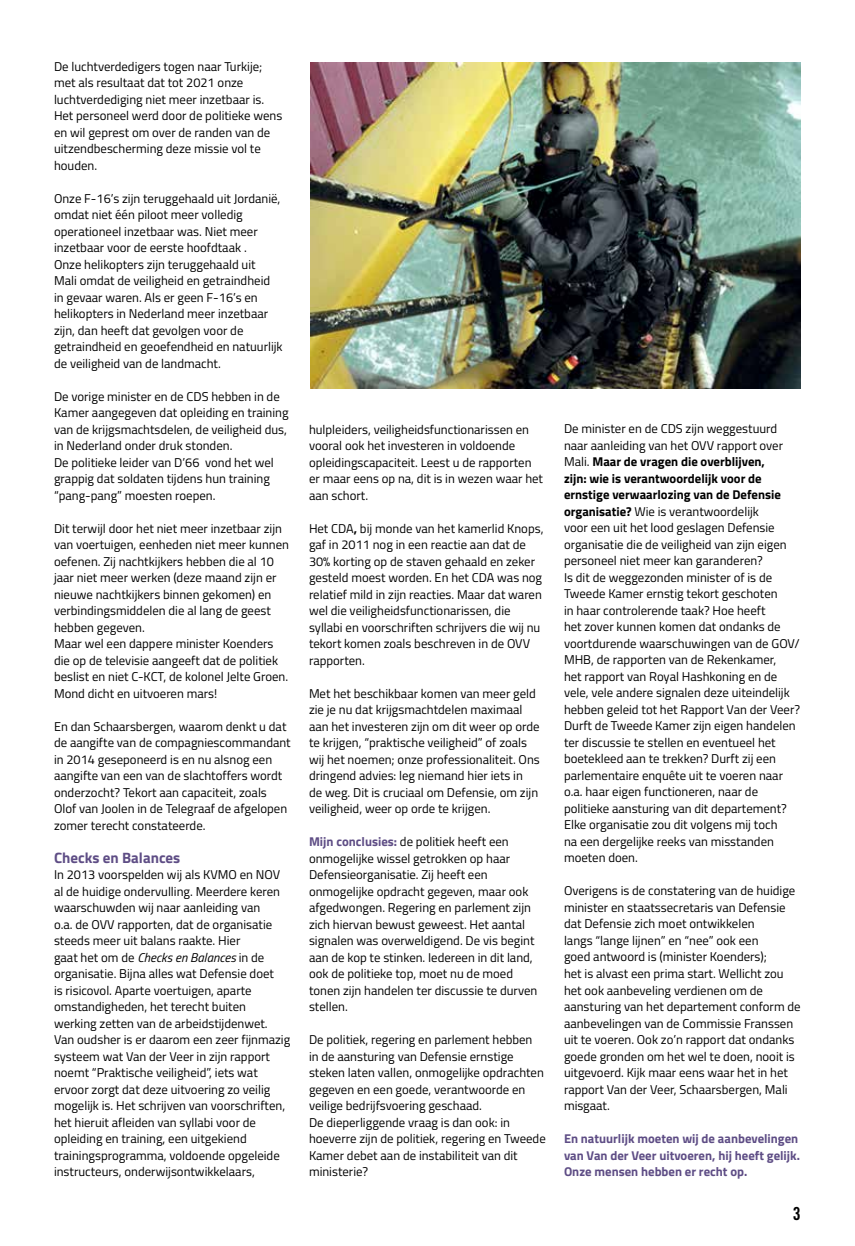
<style>
.page{position:relative;width:855px;height:1246px;background:#fff}
.page>*{position:absolute;margin:0;border:0;box-sizing:border-box;transform-origin:0 0}
.t1{font:18px "Trade Gothic Bold Cond Twenty";color:#000}
.t2{font:700 15px "Titillium Web";color:#5e4d85}
.t3{font:12.75px/16.5px "Titillium Web";color:#000}
.t4{font:700 12.75px/16.5px "Titillium Web";color:#5e4d85}
.s1{font-style:italic}
.s2{font-weight:700}
.s3{font-weight:700;color:#5e4d85}
</style>
<div class="page">
<img style="left:310px;top:62px;width:491px;height:326px">
<p class="t3" style="left:54px;top:57px;width:230px">De luchtverdedigers togen naar Turkije; met als resultaat dat tot 2021 onze luchtverdediging niet meer inzetbaar is.<br>Het personeel werd door de politieke wens en wil geprest om over de randen van de uitzendbescherming deze missie vol te houden.</p>
<p class="t3" style="left:54px;top:189px;width:230px">Onze F-16’s zijn teruggehaald uit Jordanië, omdat niet één piloot meer volledig operationeel inzetbaar was. Niet meer inzetbaar voor de eerste hoofdtaak .<br>Onze helikopters zijn teruggehaald uit<br>Mali omdat de veiligheid en getraindheid in gevaar waren. Als er geen F-16’s en helikopters in Nederland meer inzetbaar zijn, dan heeft dat gevolgen voor de getraindheid en geoefendheid en natuurlijk de veiligheid van de landmacht.</p>
<p class="t3" style="left:54px;top:387px;width:236px">De vorige minister en de CDS hebben in de Kamer aangegeven dat opleiding en training van de krijgsmachtsdelen, de veiligheid dus, in Nederland onder druk stonden.<br>De politieke leider van D’66 vond het wel grappig dat soldaten tijdens hun training “pang-pang” moesten roepen.</p>
<p class="t3" style="left:54px;top:519px;width:236px">Dit terwijl door het niet meer inzetbaar zijn van voertuigen, eenheden niet meer kunnen oefenen. Zij nachtkijkers hebben die al 10 jaar niet meer werken (deze maand zijn er nieuwe nachtkijkers binnen gekomen) en verbindingsmiddelen die al lang de geest hebben gegeven.<br>Maar wel een dappere minister Koenders die op de televisie aangeeft dat de politiek beslist en niet C-KCT, de kolonel Jelte Groen.<br>Mond dicht en uitvoeren mars!</p>
<p class="t3" style="left:54px;top:717px;width:238px">En dan Schaarsbergen, waarom denkt u dat de aangifte van de compagniescommandant in 2014 geseponeerd is en nu alsnog een aangifte van een van de slachtoffers wordt onderzocht? Tekort aan capaciteit, zoals Olof van Joolen in de Telegraaf de afgelopen zomer terecht constateerde.</p>
<p class="t2" style="left:54px;top:846px;width:128px">Checks en Balances</p>
<p class="t3" style="left:54px;top:866px;width:238px">In 2013 voorspelden wij als KVMO en NOV al de huidige ondervulling. Meerdere keren waarschuwden wij naar aanleiding van<br>o.a. de OVV rapporten, dat de organisatie steeds meer uit balans raakte. Hier<br>gaat het om de <span class="s1">Checks en Balances</span> in de organisatie. Bijna alles wat Defensie doet<br>is risicovol. Aparte voertuigen, aparte omstandigheden, het terecht buiten werking zetten van de arbeidstijdenwet.<br>Van oudsher is er daarom een zeer fijnmazig systeem wat Van der Veer in zijn rapport noemt “Praktische veiligheid”, iets wat ervoor zorgt dat deze uitvoering zo veilig mogelijk is. Het schrijven van voorschriften, het hieruit afleiden van syllabi voor de opleiding en training, een uitgekiend trainingsprogramma, voldoende opgeleide instructeurs, onderwijsontwikkelaars,</p>
<p class="t3" style="left:309px;top:420px;width:236px">hulpleiders, veiligheidsfunctionarissen en vooral ook het investeren in voldoende opleidingscapaciteit. Leest u de rapporten er maar eens op na, dit is in wezen waar het aan schort.</p>
<p class="t3" style="left:309px;top:519px;width:236px">Het CDA<span class="s2">,</span> bij monde van het kamerlid Knops, gaf in 2011 nog in een reactie aan dat de 30% korting op de staven gehaald en zeker gesteld moest worden. En het CDA was nog relatief mild in zijn reacties. Maar dat waren wel die veiligheidsfunctionarissen, die syllabi en voorschriften schrijvers die wij nu tekort komen zoals beschreven in de OVV rapporten.</p>
<p class="t3" style="left:309px;top:684px;width:232px">Met het beschikbaar komen van meer geld zie je nu dat krijgsmachtdelen maximaal aan het investeren zijn om dit weer op orde te krijgen, “praktische veiligheid” of zoals wij het noemen; onze professionaliteit. Ons dringend advies: leg niemand hier iets in<br>de weg. Dit is cruciaal om Defensie, om zijn veiligheid, weer op orde te krijgen.</p>
<p class="t3" style="left:309px;top:833px;width:230px"><span class="s3">Mijn conclusies:</span> de politiek heeft een onmogelijke wissel getrokken op haar Defensieorganisatie. Zij heeft een onmogelijke opdracht gegeven, maar ook afgedwongen. Regering en parlement zijn zich hiervan bewust geweest. Het aantal signalen was overweldigend. De vis begint aan de kop te stinken. Iedereen in dit land, ook de politieke top, moet nu de moed tonen zijn handelen ter discussie te durven stellen.</p>
<p class="t3" style="left:309px;top:1031px;width:238px">De politiek, regering en parlement hebben<br>in de aansturing van Defensie ernstige steken laten vallen, onmogelijke opdrachten gegeven en een goede, verantwoorde en veilige bedrijfsvoering geschaad.<br>De dieperliggende vraag is dan ook: in hoeverre zijn de politiek, regering en Tweede Kamer debet aan de instabiliteit van dit ministerie?</p>
<p class="t3" style="left:564px;top:420px;width:238px">De minister en de CDS zijn weggestuurd naar aanleiding van het OVV rapport over Mali. <span class="s2">Maar de vragen die overblijven,<br>zijn: wie is verantwoordelijk voor de ernstige verwaarlozing van de Defensie organisatie?</span> Wie is verantwoordelijk<br>voor een uit het lood geslagen Defensie organisatie die de veiligheid van zijn eigen personeel niet meer kan garanderen?<br>Is dit de weggezonden minister of is de Tweede Kamer ernstig tekort geschoten<br>in haar controlerende taak? Hoe heeft<br>het zover kunnen komen dat ondanks de voortdurende waarschuwingen van de GOV/ MHB, de rapporten van de Rekenkamer,<br>het rapport van Royal Hashkoning en de vele, vele andere signalen deze uiteindelijk hebben geleid tot het Rapport Van der Veer?<br>Durft de Tweede Kamer zijn eigen handelen ter discussie te stellen en eventueel het boetekleed aan te trekken? Durft zij een parlementaire enquête uit te voeren naar o.a. haar eigen functioneren, naar de politieke aansturing van dit departement?<br>Elke organisatie zou dit volgens mij toch<br>na een dergelijke reeks van misstanden moeten doen.</p>
<p class="t3" style="left:564px;top:882px;width:238px">Overigens is de constatering van de huidige minister en staatssecretaris van Defensie dat Defensie zich moet ontwikkelen<br>langs “lange lijnen” en “nee” ook een<br>goed antwoord is (minister Koenders);<br>het is alvast een prima start. Wellicht zou het ook aanbeveling verdienen om de aansturing van het departement conform de aanbevelingen van de Commissie Franssen uit te voeren. Ook zo’n rapport dat ondanks goede gronden om het wel te doen, nooit is uitgevoerd. Kijk maar eens waar het in het rapport Van der Veer, Schaarsbergen, Mali misgaat.</p>
<p class="t4" style="left:564px;top:1129px;width:237px">En natuurlijk moeten wij de aanbevelingen van Van der Veer uitvoeren, hij heeft gelijk.<br>Onze mensen hebben er recht op.</p>
<h1 class="t1" style="left:793px;top:1203px;width:9px">3</h1>
</div>
